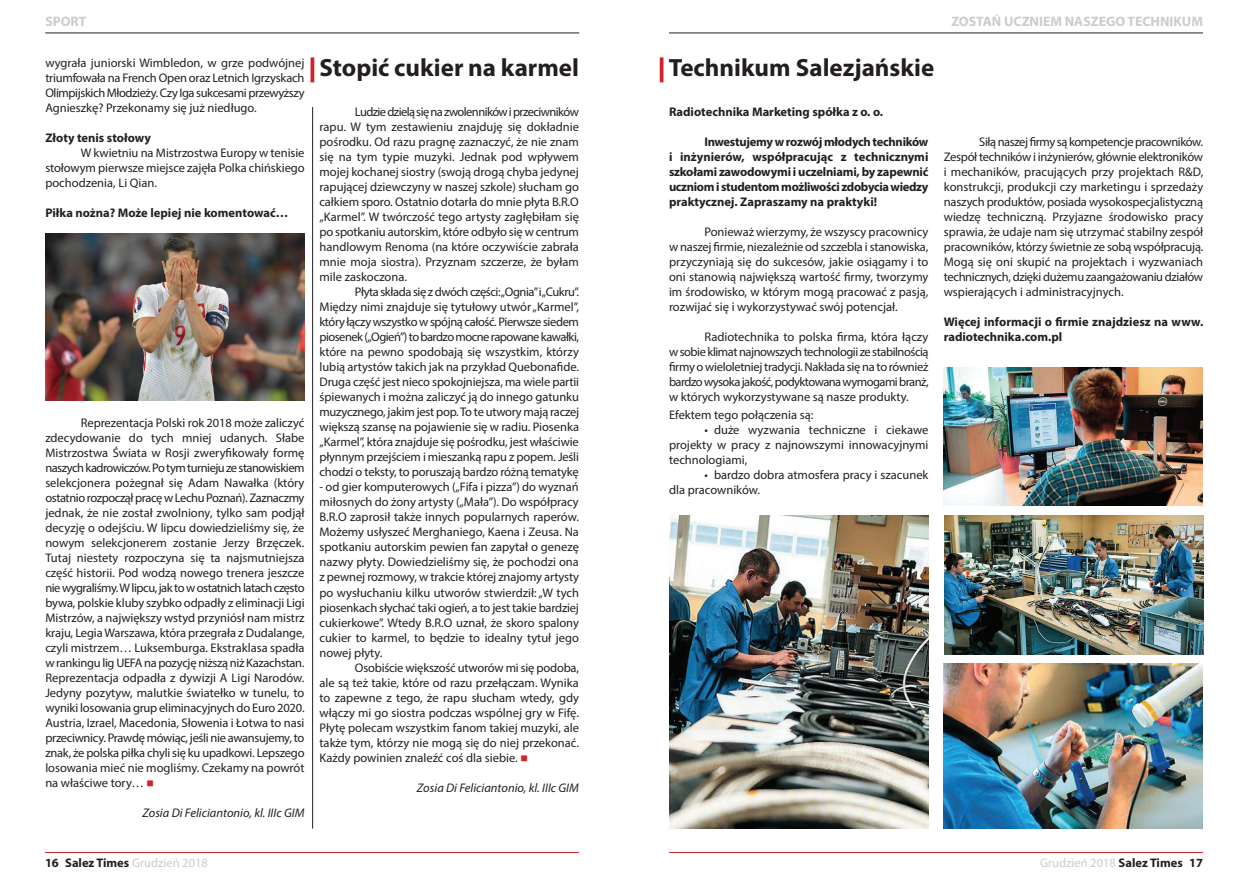
<style>
.page{position:relative;width:1248px;height:886px;background:#fff}
.page>*{position:absolute;margin:0;border:0;box-sizing:border-box;transform-origin:0 0}
.t1{font:700 25px "Myriad Pro";color:#231f20}
.t2{font:700 13.75px "Myriad Pro";color:#c9cdd0}
.t3{font:12.5px/15px "Myriad Pro";color:#231f20;text-align:justify}
.t4{font:700 12.5px/15px "Myriad Pro";color:#231f20;text-align:justify}
.t5{font:italic 12.5px "Myriad Pro";color:#231f20}
.t6{font:12.5px "Myriad Pro";color:#c9cdd0}
.s1{color:#d1232a}
.s2{font-weight:400;color:#c9cdd0}
.s3{font-weight:700;color:#231f20}
</style>
<div class="page">
<hr style="left:45px;top:852px;width:534px;height:1px;background:#d1232a">
<hr style="left:669px;top:852px;width:533px;height:1px;background:#d1232a">
<hr style="left:669px;top:33px;width:533px;height:1px;background:#231f20">
<hr style="left:45px;top:33px;width:534px;height:1px;background:#231f20">
<hr style="left:312px;top:107px;width:1px;height:721px;background:#231f20">
<img style="left:45px;top:234px;width:259px;height:166px">
<svg style="left:659px;top:57px;width:4px;height:25px"></svg>
<svg style="left:310px;top:57px;width:4px;height:25px"></svg>
<img style="left:943px;top:367px;width:259px;height:139px">
<img style="left:669px;top:515px;width:259px;height:313px">
<img style="left:944px;top:515px;width:259px;height:139px">
<img style="left:943px;top:664px;width:259px;height:165px">
<p class="t2" style="left:45px;top:12px;width:42px">SPORT</p>
<p class="t2" style="left:951px;top:12px;width:253px">ZOSTAŃ UCZNIEM NASZEGO TECHNIKUM</p>
<p class="t3" style="left:45px;top:55px;width:261px">wygrała juniorski Wimbledon, w grze podwójnej triumfowała na French Open oraz Letnich Igrzyskach Olimpijskich Młodzieży. Czy Iga sukcesami przewyższy Agnieszkę? Przekonamy się już niedługo.</p>
<p class="t4" style="left:45px;top:130px;width:107px">Złoty tenis stołowy</p>
<p class="t3" style="left:45px;top:145px;width:261px;text-indent:35px">W kwietniu na Mistrzostwa Europy w tenisie stołowym pierwsze miejsce zajęła Polka chińskiego pochodzenia, Li Qian.</p>
<p class="t4" style="left:45px;top:205px;width:244px">Piłka nożna? Może lepiej nie komentować…</p>
<h1 class="t1" style="left:319px;top:51px;width:261px">Stopić cukier na karmel</h1>
<h1 class="t1" style="left:668px;top:51px;width:267px">Technikum Salezjańskie</h1>
<p class="t4" style="left:669px;top:104px;width:215px">Radiotechnika Marketing spółka z o. o.</p>
<p class="t4" style="left:669px;top:134px;width:261px;text-indent:35px">Inwestujemy w rozwój młodych techników i inżynierów, współpracując z technicznymi szkołami zawodowymi i uczelniami, by zapewnić uczniom i studentom możliwości zdobycia wiedzy praktycznej. Zapraszamy na praktyki!</p>
<p class="t3" style="left:669px;top:224px;width:261px;text-indent:35px">Ponieważ wierzymy, że wszyscy pracownicy w naszej firmie, niezależnie od szczebla i stanowiska, przyczyniają się do sukcesów, jakie osiągamy i to oni stanowią największą wartość firmy, tworzymy im środowisko, w którym mogą pracować z pasją, rozwijać się i wykorzystywać swój potencjał.</p>
<p class="t3" style="left:669px;top:329px;width:261px;text-indent:35px">Radiotechnika to polska firma, która łączy w sobie klimat najnowszych technologii ze stabilnością firmy o wieloletniej tradycji. Nakłada się na to również bardzo wysoka jakość, podyktowana wymogami branż, w których wykorzystywane są nasze produkty.</p>
<p class="t3" style="left:669px;top:407px;width:146px">Efektem tego połączenia są:</p>
<p class="t3" style="left:669px;top:422px;width:261px;text-indent:35px">• duże wyzwania techniczne i ciekawe projekty w pracy z najnowszymi innowacyjnymi technologiami,</p>
<p class="t3" style="left:669px;top:467px;width:261px;text-indent:35px">• bardzo dobra atmosfera pracy i szacunek dla pracowników.</p>
<p class="t3" style="left:319px;top:104px;width:261px;text-indent:35px">Ludzie dzielą się na zwolenników i przeciwników rapu. W tym zestawieniu znajduję się dokładnie pośrodku. Od razu pragnę zaznaczyć, że nie znam się na tym typie muzyki. Jednak pod wpływem mojej kochanej siostry (swoją drogą chyba jedynej rapującej dziewczyny w naszej szkole) słucham go całkiem sporo. Ostatnio dotarła do mnie płyta B.R.O „Karmel”. W twórczość tego artysty zagłębiłam się po spotkaniu autorskim, które odbyło się w centrum handlowym Renoma (na które oczywiście zabrała mnie moja siostra). Przyznam szczerze, że byłam mile zaskoczona.</p>
<p class="t3" style="left:319px;top:284px;width:261px;text-indent:35px">Płyta składa się z dwóch części: „Ognia” i „Cukru”.<br>Między nimi znajduje się tytułowy utwór „Karmel”, który łączy wszystko w spójną całość. Pierwsze siedem piosenek („Ogień”) to bardzo mocne rapowane kawałki, które na pewno spodobają się wszystkim, którzy lubią artystów takich jak na przykład Quebonafide.<br>Druga część jest nieco spokojniejsza, ma wiele partii śpiewanych i można zaliczyć ją do innego gatunku muzycznego, jakim jest pop. To te utwory mają raczej większą szansę na pojawienie się w radiu. Piosenka „Karmel”, która znajduje się pośrodku, jest właściwie płynnym przejściem i mieszanką rapu z popem. Jeśli chodzi o teksty, to poruszają bardzo różną tematykę</p>
<p class="t3" style="left:319px;top:479px;width:261px">- od gier komputerowych („Fifa i pizza”) do wyznań miłosnych do żony artysty („Mała”). Do współpracy B.R.O zaprosił także innych popularnych raperów.<br>Możemy usłyszeć Merghaniego, Kaena i Zeusa. Na spotkaniu autorskim pewien fan zapytał o genezę nazwy płyty. Dowiedzieliśmy się, że pochodzi ona z pewnej rozmowy, w trakcie której znajomy artysty po wysłuchaniu kilku utworów stwierdził: „W tych piosenkach słychać taki ogień, a to jest takie bardziej cukierkowe”. Wtedy B.R.O uznał, że skoro spalony cukier to karmel, to będzie to idealny tytuł jego nowej płyty.</p>
<p class="t3" style="left:319px;top:659px;width:261px;text-indent:35px">Osobiście większość utworów mi się podoba, ale są też takie, które od razu przełączam. Wynika to zapewne z tego, że rapu słucham wtedy, gdy włączy mi go siostra podczas wspólnej gry w Fifę.<br>Płytę polecam wszystkim fanom takiej muzyki, ale także tym, którzy nie mogą się do niej przekonać.<br>Każdy powinien znaleźć coś dla siebie. <span class="s1">■</span></p>
<p class="t5" style="left:417px;top:779px;width:164px">Zosia Di Feliciantonio, kl. IIIc GIM</p>
<p class="t3" style="left:943px;top:134px;width:261px;text-indent:35px">Siłą naszej firmy są kompetencje pracowników.<br>Zespół techników i inżynierów, głównie elektroników i mechaników, pracujących przy projektach R&amp;D, konstrukcji, produkcji czy marketingu i sprzedaży naszych produktów, posiada wysokospecjalistyczną wiedzę techniczną. Przyjazne środowisko pracy sprawia, że udaje nam się utrzymać stabilny zespół pracowników, którzy świetnie ze sobą współpracują.<br>Mogą się oni skupić na projektach i wyzwaniach technicznych, dzięki dużemu zaangażowaniu działów wspierających i administracyjnych.</p>
<p class="t4" style="left:943px;top:314px;width:261px">Więcej informacji o firmie znajdziesz na www. radiotechnika.com.pl</p>
<p class="t3" style="left:45px;top:415px;width:261px;text-indent:35px">Reprezentacja Polski rok 2018 może zaliczyć zdecydowanie do tych mniej udanych. Słabe Mistrzostwa Świata w Rosji zweryfikowały formę naszych kadrowiczów. Po tym turnieju ze stanowiskiem selekcjonera pożegnał się Adam Nawałka (który ostatnio rozpoczął pracę w Lechu Poznań). Zaznaczmy jednak, że nie został zwolniony, tylko sam podjął decyzję o odejściu. W lipcu dowiedzieliśmy się, że nowym selekcjonerem zostanie Jerzy Brzęczek.<br>Tutaj niestety rozpoczyna się ta najsmutniejsza część historii. Pod wodzą nowego trenera jeszcze nie wygraliśmy. W lipcu, jak to w ostatnich latach często bywa, polskie kluby szybko odpadły z eliminacji Ligi Mistrzów, a największy wstyd przyniósł nam mistrz kraju, Legia Warszawa, która przegrała z Dudalange, czyli mistrzem… Luksemburga. Ekstraklasa spadła w rankingu lig UEFA na pozycję niższą niż Kazachstan.<br>Reprezentacja odpadła z dywizji A Ligi Narodów.<br>Jedyny pozytyw, malutkie światełko w tunelu, to wyniki losowania grup eliminacyjnych do Euro 2020.<br>Austria, Izrael, Macedonia, Słowenia i Łotwa to nasi przeciwnicy. Prawdę mówiąc, jeśli nie awansujemy, to znak, że polska piłka chyli się ku upadkowi. Lepszego losowania mieć nie mogliśmy. Czekamy na powrót na właściwe tory… <span class="s1">■</span></p>
<p class="t5" style="left:142px;top:805px;width:164px">Zosia Di Feliciantonio, kl. IIIc GIM</p>
<p class="t4" style="left:45px;top:855px;width:164px">16 Salez Times <span class="s2">Grudzień 2018</span></p>
<p class="t6" style="left:1039px;top:855px;width:164px">Grudzień 2018 <span class="s3">Salez Times 17</span></p>
</div>
